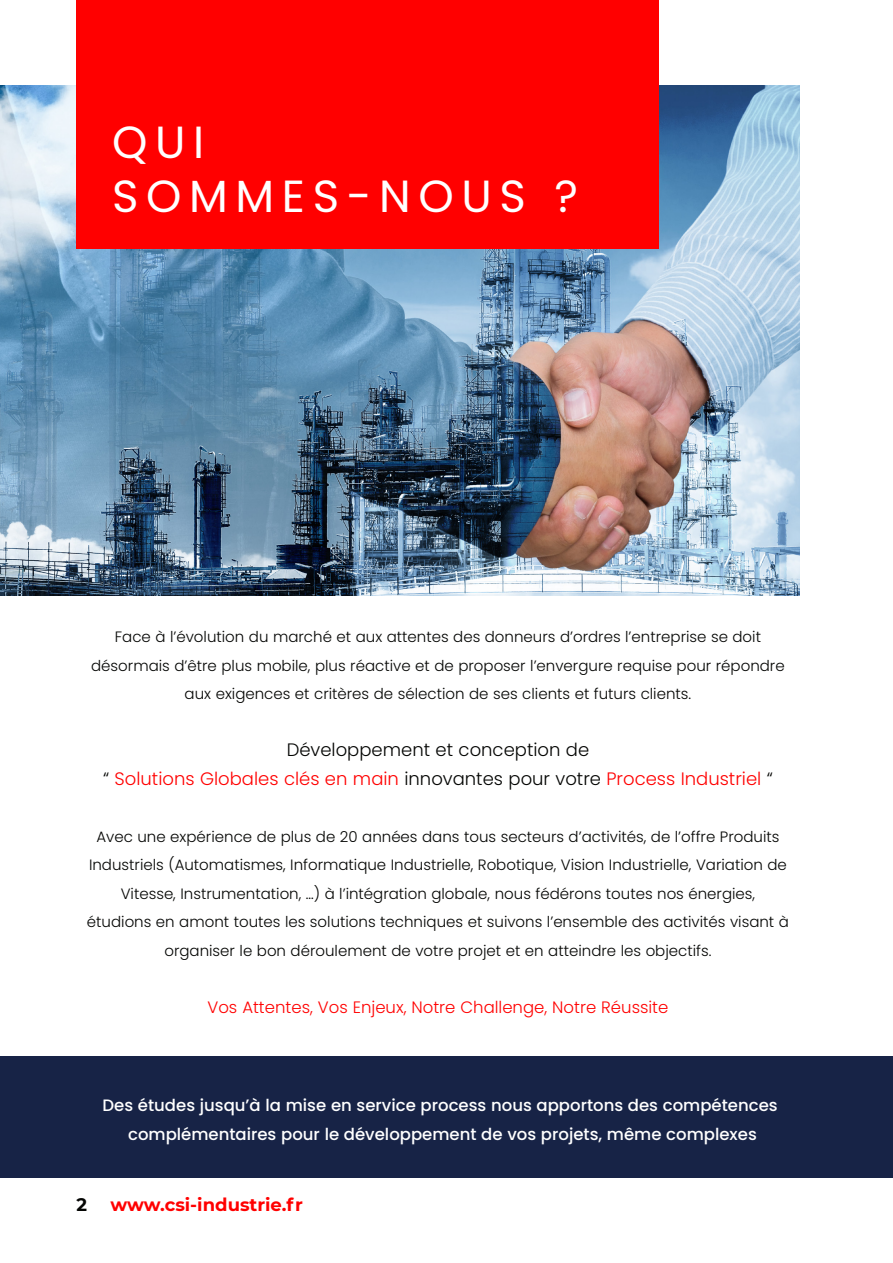
<style>
.page{position:relative;width:893px;height:1263px;background:#fff}
.page>*{position:absolute;margin:0;border:0;box-sizing:border-box;transform-origin:0 0}
.t1{font:45px/54px "Poppins";letter-spacing:.17em;color:#fff}
.t2{font:300 18px/28.5px "Poppins";color:#040503;text-align:center}
.t3{font:700 18px "Montserrat";color:#f00}
.t4{font:700 18px "Montserrat";color:#040503}
.t5{font:500 16.5px/28.5px "Poppins";color:#fff;text-align:center}
.t6{font:300 16.5px "Poppins";color:#f00}
.t7{font:300 15px/28.5px "Poppins";color:#040503;text-align:center}
.s1{color:#f00}
</style>
<div class="page">
<img style="left:0;top:85px;width:799px;height:510px">
<div style="left:77px;top:0;width:582px;height:249px;background:#f00"></div>
<div style="left:0;top:1056px;width:893px;height:122px;background:#172346"></div>
<h1 class="t1" style="left:112px;top:115px;width:467px">QUI<br>SOMMES-NOUS ?</h1>
<p class="t7" style="left:91px;top:623px;width:695px">Face à l’évolution du marché et aux attentes des donneurs d’ordres l’entreprise se doit désormais d’être plus mobile, plus réactive et de proposer l’envergure requise pour répondre aux exigences et critères de sélection de ses clients et futurs clients.</p>
<p class="t2" style="left:103px;top:736px;width:671px">Développement et conception de<br>“ <span class="s1">Solutions Globales clés en main</span> innovantes pour votre <span class="s1">Process Industriel</span> “</p>
<p class="t7" style="left:87px;top:822px;width:703px">Avec une expérience de plus de 20 années dans tous secteurs d’activités, de l’offre Produits Industriels (Automatismes, Informatique Industrielle, Robotique, Vision Industrielle, Variation de Vitesse, Instrumentation, …) à l’intégration globale, nous fédérons toutes nos énergies, étudions en amont toutes les solutions techniques et suivons l’ensemble des activités visant à organiser le bon déroulement de votre projet et en atteindre les objectifs.</p>
<p class="t6" style="left:207px;top:997px;width:462px">Vos Attentes, Vos Enjeux, Notre Challenge, Notre Réussite</p>
<p class="t5" style="left:103px;top:1091px;width:677px">Des études jusqu’à la mise en service process nous apportons des compétences complémentaires pour le développement de vos projets, même complexes</p>
<p class="t4" style="left:77px;top:1191px;width:12px">2</p>
<p class="t3" style="left:111px;top:1191px;width:194px">www.csi-industrie.fr</p>
</div>
